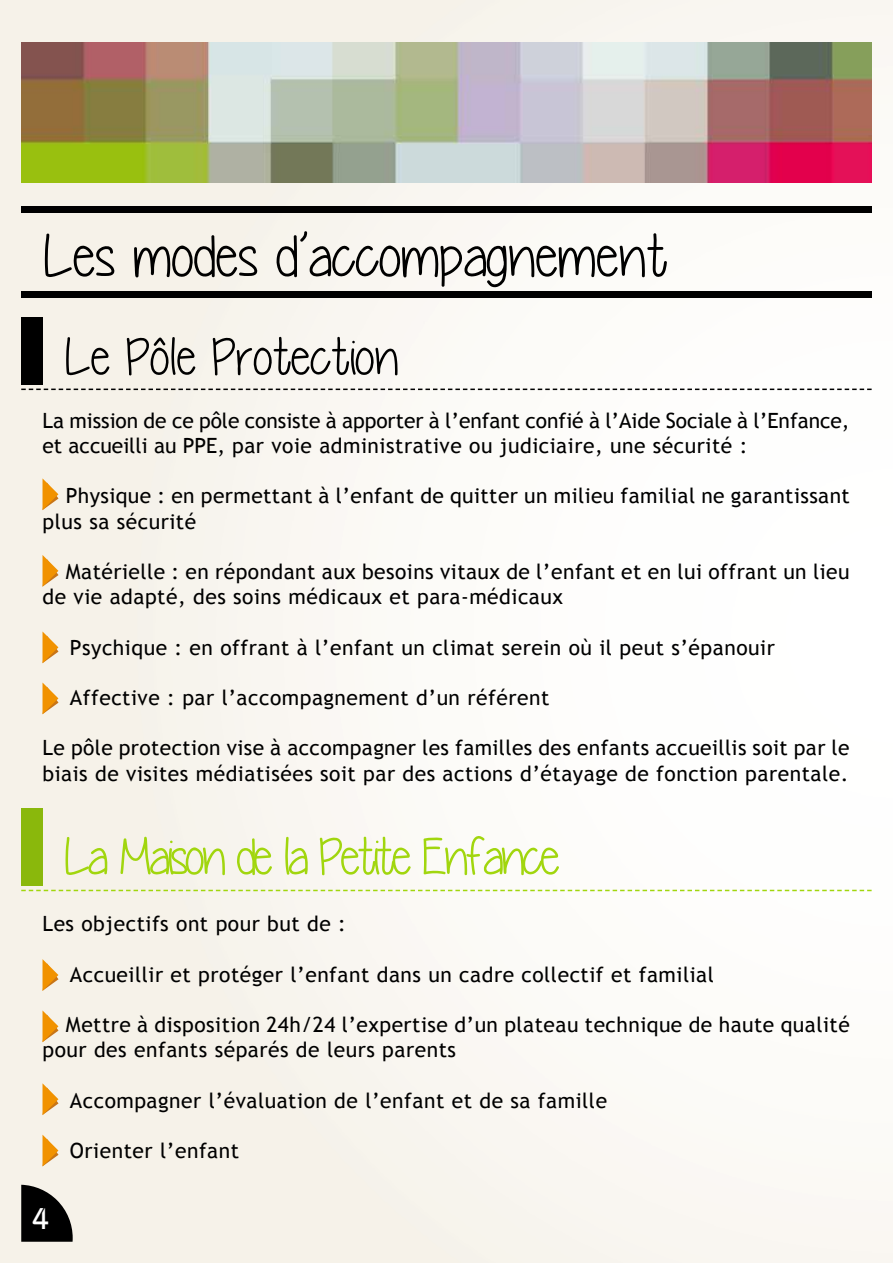
<style>
.page{position:relative;width:893px;height:1263px;background:#fff}
.page>*{position:absolute;margin:0;border:0;box-sizing:border-box;transform-origin:0 0}
.t1{font:60px "Yummy Cupcakes";color:#000}
.t2{font:52.5px "Yummy Cupcakes";letter-spacing:-.05em;color:#a1d60e}
.t3{font:52.5px "Yummy Cupcakes";color:#000}
.t4{font:500 30px "Bordeaux";color:#fff}
.t5{font:21px/25.2px "Trebuchet MS";letter-spacing:.025em;color:#000}
.t6{font:21px/25.2px "Trebuchet MS";color:#000}
</style>
<div class="page">
<img style="left:0;top:0;width:893px;height:1263px">
<svg style="left:21px;top:1185px;width:52px;height:57px;background:#353432"></svg>
<div style="left:21px;top:317px;width:22px;height:68px;background:#000"></div>
<svg style="left:21px;top:389px;width:851px;height:1px"></svg>
<div style="left:21px;top:809px;width:22px;height:77px;background:#8ab80c"></div>
<svg style="left:21px;top:890px;width:851px;height:1px"></svg>
<div style="left:21px;top:206px;width:851px;height:7px;background:#000"></div>
<div style="left:21px;top:291px;width:851px;height:7px;background:#000"></div>
<svg style="left:43px;top:478px;width:15px;height:32px"></svg>
<svg style="left:43px;top:555px;width:15px;height:32px"></svg>
<svg style="left:43px;top:631px;width:15px;height:32px"></svg>
<svg style="left:43px;top:682px;width:15px;height:32px"></svg>
<svg style="left:43px;top:959px;width:15px;height:32px"></svg>
<svg style="left:43px;top:1010px;width:15px;height:32px"></svg>
<svg style="left:43px;top:1083px;width:15px;height:32px"></svg>
<svg style="left:43px;top:1135px;width:15px;height:31px"></svg>
<img style="left:22px;top:43px;width:850px;height:140px">
<h1 class="t1" style="left:43px;top:223px;width:626px">Les modes d’accompagnement</h1>
<h2 class="t3" style="left:64px;top:328px;width:336px">Le Pôle Protection</h2>
<p class="t6" style="left:43px;top:408px;width:809px">La mission de ce pôle consiste à apporter à l’enfant confié à l’Aide Sociale à l’Enfance, et accueilli au PPE, par voie administrative ou judiciaire, une sécurité :</p>
<p class="t5" style="left:43px;top:483px;width:809px;text-indent:23px">Physique : en permettant à l’enfant de quitter un milieu familial ne garantissant plus sa sécurité</p>
<p class="t5" style="left:43px;top:559px;width:808px;text-indent:23px">Matérielle : en répondant aux besoins vitaux de l’enfant et en lui offrant un lieu de vie adapté, des soins médicaux et para-médicaux</p>
<p class="t5" style="left:70px;top:634px;width:706px">Psychique : en offrant à l’enfant un climat serein où il peut s’épanouir</p>
<p class="t5" style="left:70px;top:685px;width:481px">Affective : par l’accompagnement d’un référent</p>
<p class="t5" style="left:43px;top:735px;width:809px">Le pôle protection vise à accompagner les familles des enfants accueillis soit par le biais de visites médiatisées soit par des actions d’étayage de fonction parentale.</p>
<h2 class="t2" style="left:63px;top:827px;width:498px">La Maison de la Petite Enfance</h2>
<p class="t5" style="left:43px;top:911px;width:305px">Les objectifs ont pour but de :</p>
<p class="t5" style="left:70px;top:961px;width:646px">Accueillir et protéger l’enfant dans un cadre collectif et familial</p>
<p class="t5" style="left:43px;top:1012px;width:809px;text-indent:23px">Mettre à disposition 24h/24 l’expertise d’un plateau technique de haute qualité pour des enfants séparés de leurs parents</p>
<p class="t5" style="left:70px;top:1087px;width:539px">Accompagner l’évaluation de l’enfant et de sa famille</p>
<p class="t5" style="left:70px;top:1138px;width:171px">Orienter l’enfant</p>
<h3 class="t4" style="left:32px;top:1202px;width:18px">4</h3>
</div>
